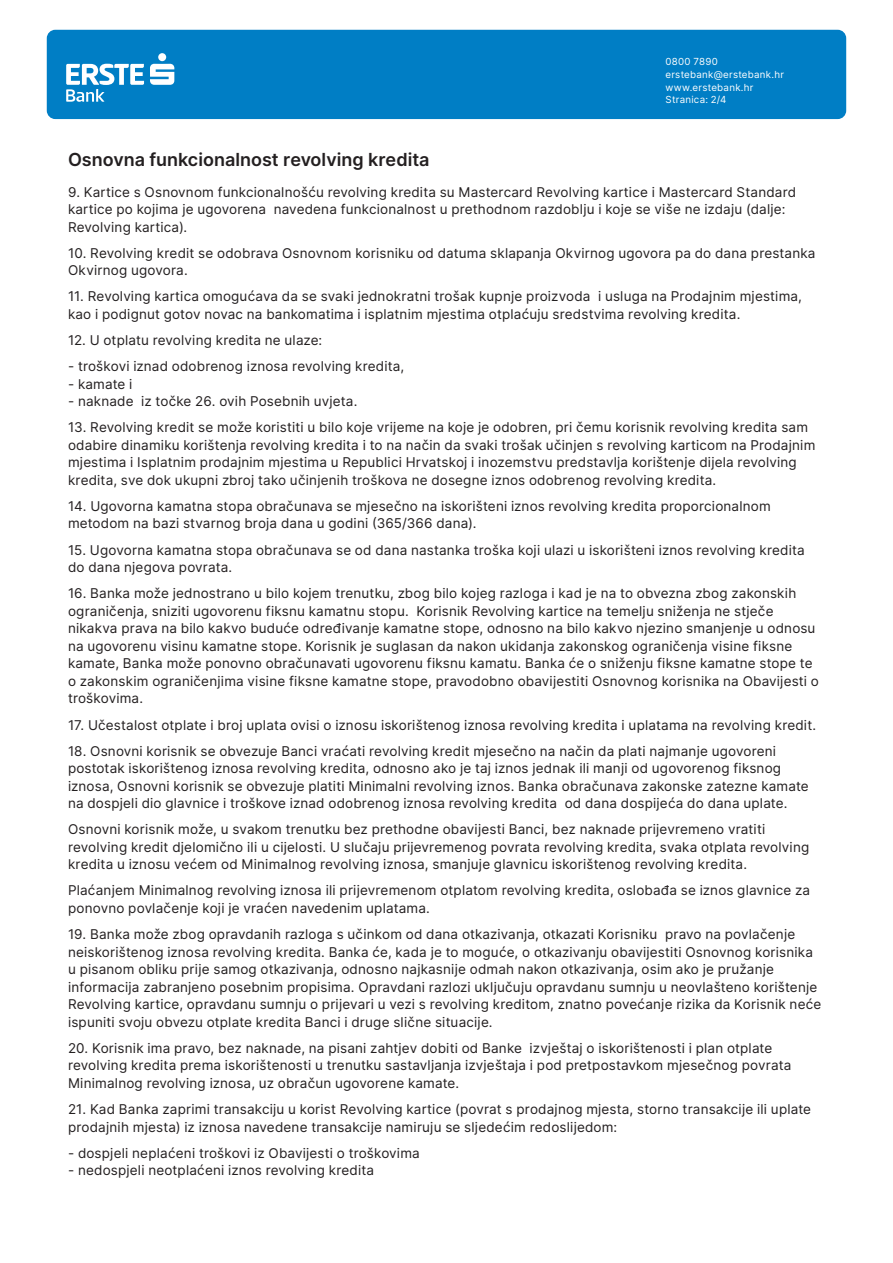
<style>
.page{position:relative;width:893px;height:1263px;background:#fff}
.page>*{position:absolute;margin:0;border:0;box-sizing:border-box;transform-origin:0 0}
.t1{font:600 18px "Inter";color:#231f20}
.t2{font:13.5px/17.5px "Inter";letter-spacing:.015em;color:#231f20}
.t3{font:9.75px/12.6px "Inter";letter-spacing:.025em;color:#fff}
</style>
<div class="page">
<div style="left:47px;top:30px;width:799px;height:89px;background:#007ec5;border-radius:9px"></div>
<svg style="left:150px;top:64px;width:24px;height:21px"></svg>
<div style="left:158px;top:53px;width:8px;height:8px;background:#fff;border-radius:50%"></div>
<svg style="left:66px;top:64px;width:78px;height:38px"></svg>
<p class="t3" style="left:665px;top:55px;width:120px">0800 7890 erstebank@erstebank.hr www.erstebank.hr<br>Stranica: 2/4</p>
<h1 class="t1" style="left:68px;top:146px;width:363px">Osnovna funkcionalnost revolving kredita</h1>
<p class="t2" style="left:68px;top:183px;width:730px">9. Kartice s Osnovnom funkcionalnošću revolving kredita su Mastercard Revolving kartice i Mastercard Standard kartice po kojima je ugovorena navedena funkcionalnost u prethodnom razdoblju i koje se više ne izdaju (dalje:<br>Revolving kartica).</p>
<p class="t2" style="left:68px;top:244px;width:749px">10. Revolving kredit se odobrava Osnovnom korisniku od datuma sklapanja Okvirnog ugovora pa do dana prestanka<br>Okvirnog ugovora.</p>
<p class="t2" style="left:68px;top:287px;width:735px">11. Revolving kartica omogućava da se svaki jednokratni trošak kupnje proizvoda i usluga na Prodajnim mjestima, kao i podignut gotov novac na bankomatima i isplatnim mjestima otplaćuju sredstvima revolving kredita.</p>
<p class="t2" style="left:68px;top:331px;width:256px">12. U otplatu revolving kredita ne ulaze:</p>
<p class="t2" style="left:68px;top:357px;width:338px">- troškovi iznad odobrenog iznosa revolving kredita,</p>
<p class="t2" style="left:68px;top:375px;width:66px">- kamate i</p>
<p class="t2" style="left:68px;top:392px;width:291px">- naknade iz točke 26. ovih Posebnih uvjeta.</p>
<p class="t2" style="left:68px;top:418px;width:749px">13. Revolving kredit se može koristiti u bilo koje vrijeme na koje je odobren, pri čemu korisnik revolving kredita sam odabire dinamiku korištenja revolving kredita i to na način da svaki trošak učinjen s revolving karticom na Prodajnim mjestima i Isplatnim prodajnim mjestima u Republici Hrvatskoj i inozemstvu predstavlja korištenje dijela revolving kredita, sve dok ukupni zbroj tako učinjenih troškova ne dosegne iznos odobrenog revolving kredita.</p>
<p class="t2" style="left:68px;top:497px;width:704px">14. Ugovorna kamatna stopa obračunava se mjesečno na iskorišteni iznos revolving kredita proporcionalnom metodom na bazi stvarnog broja dana u godini (365/366 dana).</p>
<p class="t2" style="left:68px;top:540px;width:738px">15. Ugovorna kamatna stopa obračunava se od dana nastanka troška koji ulazi u iskorišteni iznos revolving kredita do dana njegova povrata.</p>
<p class="t2" style="left:68px;top:584px;width:752px">16. Banka može jednostrano u bilo kojem trenutku, zbog bilo kojeg razloga i kad je na to obvezna zbog zakonskih ograničenja, sniziti ugovorenu fiksnu kamatnu stopu. Korisnik Revolving kartice na temelju sniženja ne stječe nikakva prava na bilo kakvo buduće određivanje kamatne stope, odnosno na bilo kakvo njezino smanjenje u odnosu na ugovorenu visinu kamatne stope. Korisnik je suglasan da nakon ukidanja zakonskog ograničenja visine fiksne kamate, Banka može ponovno obračunavati ugovorenu fiksnu kamatu. Banka će o sniženju fiksne kamatne stope te o zakonskim ograničenjima visine fiksne kamatne stope, pravodobno obavijestiti Osnovnog korisnika na Obavijesti o troškovima.</p>
<p class="t2" style="left:68px;top:715px;width:750px">17. Učestalost otplate i broj uplata ovisi o iznosu iskorištenog iznosa revolving kredita i uplatama na revolving kredit.</p>
<p class="t2" style="left:68px;top:741px;width:742px">18. Osnovni korisnik se obvezuje Banci vraćati revolving kredit mjesečno na način da plati najmanje ugovoreni postotak iskorištenog iznosa revolving kredita, odnosno ako je taj iznos jednak ili manji od ugovorenog fiksnog iznosa, Osnovni korisnik se obvezuje platiti Minimalni revolving iznos. Banka obračunava zakonske zatezne kamate na dospjeli dio glavnice i troškove iznad odobrenog iznosa revolving kredita od dana dospijeća do dana uplate.</p>
<p class="t2" style="left:68px;top:820px;width:743px">Osnovni korisnik može, u svakom trenutku bez prethodne obavijesti Banci, bez naknade prijevremeno vratiti revolving kredit djelomično ili u cijelosti. U slučaju prijevremenog povrata revolving kredita, svaka otplata revolving kredita u iznosu većem od Minimalnog revolving iznosa, smanjuje glavnicu iskorištenog revolving kredita.</p>
<p class="t2" style="left:68px;top:881px;width:744px">Plaćanjem Minimalnog revolving iznosa ili prijevremenom otplatom revolving kredita, oslobađa se iznos glavnice za ponovno povlačenje koji je vraćen navedenim uplatama.</p>
<p class="t2" style="left:68px;top:925px;width:755px">19. Banka može zbog opravdanih razloga s učinkom od dana otkazivanja, otkazati Korisniku pravo na povlačenje neiskorištenog iznosa revolving kredita. Banka će, kada je to moguće, o otkazivanju obavijestiti Osnovnog korisnika u pisanom obliku prije samog otkazivanja, odnosno najkasnije odmah nakon otkazivanja, osim ako je pružanje informacija zabranjeno posebnim propisima. Opravdani razlozi uključuju opravdanu sumnju u neovlašteno korištenje Revolving kartice, opravdanu sumnju o prijevari u vezi s revolving kreditom, znatno povećanje rizika da Korisnik neće ispuniti svoju obvezu otplate kredita Banci i druge slične situacije.</p>
<p class="t2" style="left:68px;top:1039px;width:725px">20. Korisnik ima pravo, bez naknade, na pisani zahtjev dobiti od Banke izvještaj o iskorištenosti i plan otplate revolving kredita prema iskorištenosti u trenutku sastavljanja izvještaja i pod pretpostavkom mjesečnog povrata<br>Minimalnog revolving iznosa, uz obračun ugovorene kamate.</p>
<p class="t2" style="left:68px;top:1100px;width:745px">21. Kad Banka zaprimi transakciju u korist Revolving kartice (povrat s prodajnog mjesta, storno transakcije ili uplate prodajnih mjesta) iz iznosa navedene transakcije namiruju se sljedećim redoslijedom:</p>
<p class="t2" style="left:68px;top:1144px;width:353px">- dospjeli neplaćeni troškovi iz Obavijesti o troškovima</p>
<p class="t2" style="left:68px;top:1161px;width:307px">- nedospjeli neotplaćeni iznos revolving kredita</p>
</div>
